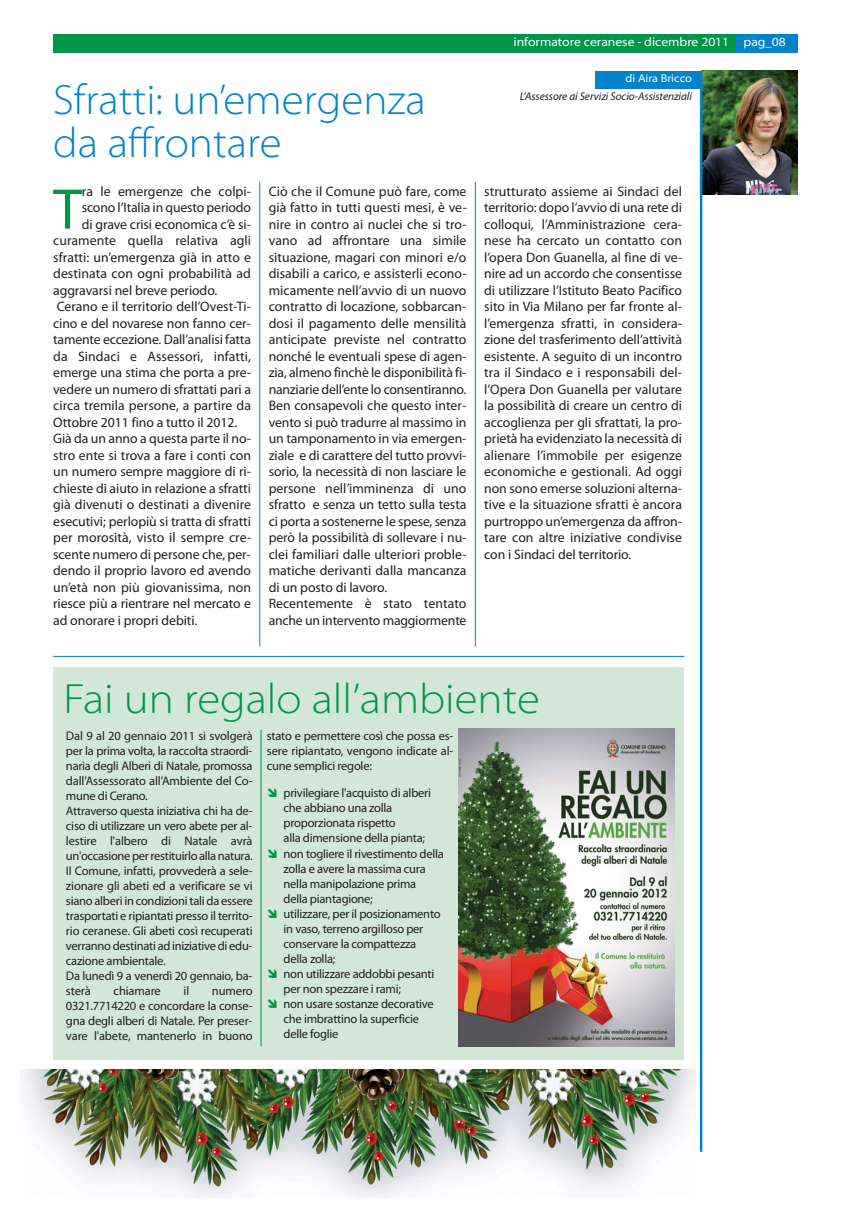
<style>
.page{position:relative;width:851px;height:1205px;background:#fff}
.page>*{position:absolute;margin:0;border:0;box-sizing:border-box;transform-origin:0 0}
.t1{font:57.75px "Myriad Pro";color:#009549}
.t2{font:300 semi-expanded 42.5px/42.5px "Myriad Pro";color:#0083ca;scale:.96 1}
.t3{font:300 semi-expanded 42.5px "Myriad Pro";color:#009549}
.t4{font:13.75px/16.5px "Myriad Pro";letter-spacing:-.005em;color:#231f20}
.t5{font:12.5px/15px "Myriad Pro";letter-spacing:-.02em;color:#231f20}
.t6{font:semi-expanded 12.5px "Myriad Pro";color:#fff}
.t7{font:italic 11.25px "Myriad Pro";letter-spacing:-.005em;color:#231f20}
.t8{font:semi-expanded 11.25px "Myriad Pro";color:#fff}
</style>
<div class="page">
<div style="left:53px;top:667px;width:630px;height:392px;background:#d2e7d8"></div>
<img style="left:702px;top:71px;width:95px;height:123px">
<div style="left:595px;top:71px;width:105px;height:17px;background:#0083ca"></div>
<div style="left:53px;top:34px;width:744px;height:18px;background:#009549"></div>
<div style="left:736px;top:34px;width:61px;height:18px;background:#0083ca"></div>
<hr style="left:699px;top:71px;width:3px;height:1081px;background:#0083ca">
<img style="left:21px;top:1070px;width:674px;height:127px">
<hr style="left:259px;top:182px;width:1px;height:464px;background:#0083ca">
<hr style="left:261px;top:730px;width:1px;height:316px;background:#009549">
<hr style="left:475px;top:182px;width:1px;height:464px;background:#0083ca">
<hr style="left:53px;top:656px;width:631px;height:1px;background:#0083ca">
<img style="left:458px;top:728px;width:216px;height:318px">
<p class="t6" style="left:513px;top:37px;width:273px">informatore ceranese - dicembre 2011 pag_08</p>
<p class="t8" style="left:625px;top:74px;width:68px">di Aira Bricco</p>
<p class="t7" style="left:520px;top:89px;width:174px">L’Assessore ai Servizi Socio-Assistenziali</p>
<h2 class="t2" style="left:53px;top:82px;width:389px">Sfratti: un’emergenza da affrontare</h2>
<h1 class="t1" style="left:53px;top:188px;width:30px">T</h1>
<p class="t4" style="left:82px;top:184px;width:171px">ra le emergenze che colpi-</p>
<p class="t4" style="left:269px;top:184px;width:200px">Ciò che il Comune può fare, come già fatto in tutti questi mesi, è ve&shy;nire in contro ai nuclei che si tro&shy;vano ad affrontare una simile situazione, magari con minori e/o disabili a carico, e assisterli econo&shy;micamente nell’avvio di un nuovo contratto di locazione, sobbarcan&shy;dosi il pagamento delle mensilità anticipate previste nel contratto nonché le eventuali spese di agen&shy;zia, almeno finchè le disponibilità fi&shy;nanziarie dell’ente lo consentiranno.<br>Ben consapevoli che questo inter&shy;vento si può tradurre al massimo in un tamponamento in via emergen&shy;ziale e di carattere del tutto provvi&shy;sorio, la necessità di non lasciare le persone nell’imminenza di uno sfratto e senza un tetto sulla testa ci porta a sostenerne le spese, senza però la possibilità di sollevare i nu&shy;clei familiari dalle ulteriori proble&shy;matiche derivanti dalla mancanza di un posto di lavoro.<br>Recentemente è stato tentato anche un intervento maggiormente</p>
<p class="t4" style="left:484px;top:184px;width:199px;text-align:justify">strutturato assieme ai Sindaci del territorio: dopo l’avvio di una rete di colloqui, l’Amministrazione cera&shy;nese ha cercato un contatto con l’opera Don Guanella, al fine di ve&shy;nire ad un accordo che consentisse di utilizzare l’Istituto Beato Pacifico sito in Via Milano per far fronte al&shy;l’emergenza sfratti, in considera&shy;zione del trasferimento dell’attività esistente. A seguito di un incontro tra il Sindaco e i responsabili del&shy;l’Opera Don Guanella per valutare la possibilità di creare un centro di accoglienza per gli sfrattati, la pro&shy;prietà ha evidenziato la necessità di alienare l’immobile per esigenze economiche e gestionali. Ad oggi non sono emerse soluzioni alterna&shy;tive e la situazione sfratti è ancora purtroppo un’emergenza da affron&shy;tare con altre iniziative condivise con i Sindaci del territorio.</p>
<p class="t4" style="left:82px;top:200px;width:171px">scono l’Italia in questo periodo</p>
<p class="t4" style="left:82px;top:217px;width:170px">di grave crisi economica c’è si-</p>
<p class="t4" style="left:53px;top:233px;width:199px">curamente quella relativa agli</p>
<p class="t4" style="left:53px;top:250px;width:199px">sfratti: un’emergenza già in atto e</p>
<p class="t4" style="left:53px;top:266px;width:199px">destinata con ogni probabilità ad</p>
<p class="t4" style="left:53px;top:283px;width:166px">aggravarsi nel breve periodo.</p>
<p class="t4" style="left:57px;top:299px;width:196px">Cerano e il territorio dell’Ovest-Ti-</p>
<p class="t4" style="left:53px;top:316px;width:199px">cino e del novarese non fanno cer-</p>
<p class="t4" style="left:53px;top:332px;width:199px">tamente eccezione. Dall’analisi fatta</p>
<p class="t4" style="left:53px;top:349px;width:199px">da Sindaci e Assessori, infatti,</p>
<p class="t4" style="left:53px;top:365px;width:199px">emerge una stima che porta a pre-</p>
<p class="t4" style="left:53px;top:382px;width:199px">vedere un numero di sfrattati pari a</p>
<p class="t4" style="left:53px;top:398px;width:199px">circa tremila persone, a partire da</p>
<p class="t4" style="left:53px;top:415px;width:186px">Ottobre 2011 fino a tutto il 2012.</p>
<p class="t4" style="left:53px;top:431px;width:199px">Già da un anno a questa parte il no-</p>
<p class="t4" style="left:53px;top:448px;width:199px">stro ente si trova a fare i conti con</p>
<p class="t4" style="left:53px;top:464px;width:199px">un numero sempre maggiore di ri-</p>
<p class="t4" style="left:53px;top:481px;width:199px">chieste di aiuto in relazione a sfratti</p>
<p class="t4" style="left:53px;top:497px;width:199px">già divenuti o destinati a divenire</p>
<p class="t4" style="left:53px;top:514px;width:199px">esecutivi; perlopiù si tratta di sfratti</p>
<p class="t4" style="left:53px;top:530px;width:199px">per morosità, visto il sempre cre-</p>
<p class="t4" style="left:53px;top:547px;width:199px">scente numero di persone che, per-</p>
<p class="t4" style="left:53px;top:563px;width:199px">dendo il proprio lavoro ed avendo</p>
<p class="t4" style="left:53px;top:580px;width:199px">un’età non più giovanissima, non</p>
<p class="t4" style="left:53px;top:596px;width:199px">riesce più a rientrare nel mercato e</p>
<p class="t4" style="left:53px;top:613px;width:146px">ad onorare i propri debiti.</p>
<h2 class="t3" style="left:63px;top:682px;width:478px">Fai un regalo all’ambiente</h2>
<p class="t5" style="left:66px;top:729px;width:188px">Dal 9 al 20 gennaio 2011 si svolgerà per la prima volta, la raccolta straordi&shy;naria degli Alberi di Natale, promossa dall’Assessorato all’Ambiente del Co&shy;mune di Cerano.<br>Attraverso questa iniziativa chi ha de&shy;ciso di utilizzare un vero abete per al&shy;lestire l'albero di Natale avrà un'occasione per restituirlo alla natura.<br>Il Comune, infatti, provvederà a sele&shy;zionare gli abeti ed a verificare se vi siano alberi in condizioni tali da essere trasportati e ripiantati presso il territo&shy;rio ceranese. Gli abeti così recuperati verranno destinati ad iniziative di edu&shy;cazione ambientale.<br>Da lunedì 9 a venerdì 20 gennaio, ba&shy;sterà</p>
<p class="t5" style="left:113px;top:984px;width:49px">chiamare</p>
<p class="t5" style="left:183px;top:984px;width:7px">il</p>
<p class="t5" style="left:66px;top:984px;width:188px;text-align:justify;text-indent:146px">numero 0321.7714220 e concordare la conse&shy;gna degli alberi di Natale. Per preser&shy;vare l'abete, mantenerlo in buono</p>
<p class="t5" style="left:267px;top:729px;width:188px;text-align:justify">stato e permettere così che possa es&shy;sere ripiantato, vengono indicate al&shy;cune semplici regole:</p>
<p class="t5" style="left:283px;top:786px;width:162px">privilegiare l'acquisto di alberi che abbiano una zolla proporzionata rispetto<br>alla dimensione della pianta; non togliere il rivestimento della zolla e avere la massima cura nella manipolazione prima<br>della piantagione;<br>utilizzare, per il posizionamento in vaso, terreno argilloso per conservare la compattezza<br>della zolla;<br>non utilizzare addobbi pesanti per non spezzare i rami;<br>non usare sostanze decorative che imbrattino la superficie delle foglie</p>
</div>
